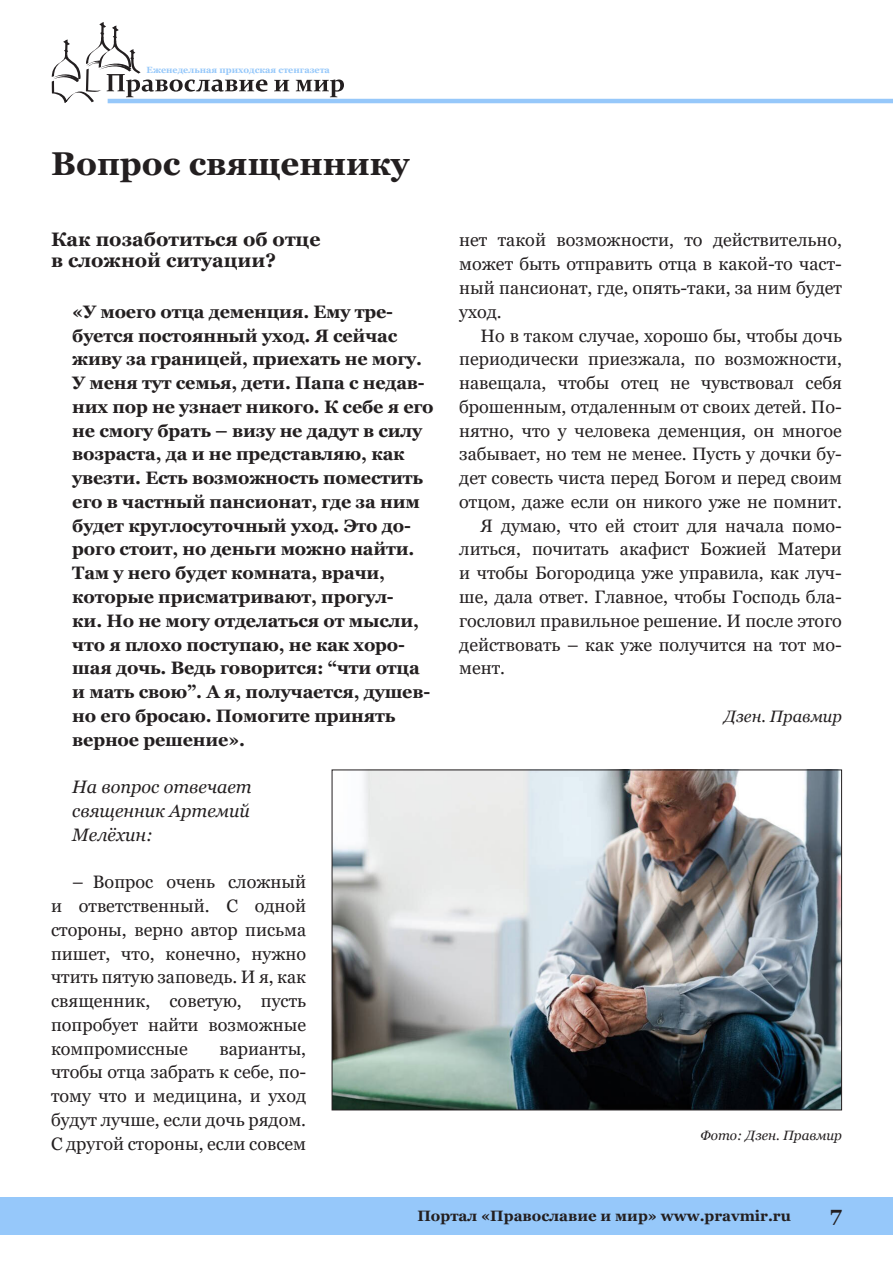
<style>
.page{position:relative;width:893px;height:1263px;background:#fff}
.page>*{position:absolute;margin:0;border:0;box-sizing:border-box;transform-origin:0 0}
.Zagolovok{font:700 33px "Georgia";color:#231f20}
.t1{font:700 21px "Georgia";color:#231f20}
.Podzagolovok{font:700 19.5px/21px "Georgia";color:#231f20}
.Text{font:18px/23.7px "Georgia";color:#231f20;text-align:justify}
.text_vopros{font:700 18px/23.7px "Georgia";letter-spacing:-.01em;color:#231f20}
.text_otvechaet{font:italic 18px/23.7px "Georgia";color:#231f20;text-align:justify}
.Bibliography{font:italic 16.5px "Georgia";color:#231f20}
.t2{font:700 15px "Georgia";color:#231f20}
.Podpis_pod_photo{font:italic 13.5px "Georgia";color:#231f20}
.t3{font:700 9px "Georgia";color:#96c8fa}
</style>
<div class="page">
<svg style="left:52px;top:22px;width:215px;height:81px"></svg>
<svg style="left:274px;top:80px;width:15px;height:11px"></svg>
<svg style="left:296px;top:79px;width:48px;height:18px"></svg>
<hr style="left:108px;top:99px;width:785px;height:4px;background:#96c8fa">
<div style="left:0;top:1197px;width:893px;height:37px;background:#96c8fa"></div>
<img style="left:334px;top:771px;width:506px;height:337px">
<p class="t3" style="left:147px;top:64px;width:185px">Еженедельная приходская стенгазета</p>
<p class="Zagolovok" style="left:51px;top:142px;width:360px">Вопрос священнику</p>
<p class="Podzagolovok" style="left:51px;top:229px;width:271px">Как позаботиться об отце в сложной ситуации?</p>
<p class="text_vopros" style="left:72px;top:300px;width:363px">«У моего отца деменция. Ему тре&shy;буется постоянный уход. Я сейчас живу за границей, приехать не могу.<br>У меня тут семья, дети. Папа с недав&shy;них пор не узнает никого. К себе я его не смогу брать – визу не дадут в силу возраста, да и не представляю, как увезти. Есть возможность поместить его в частный пансионат, где за ним будет круглосуточный уход. Это до&shy;рого стоит, но деньги можно найти.<br>Там у него будет комната, врачи, которые присматривают, прогул-<br>ки. Но не могу отделаться от мысли, что я плохо поступаю, не как хоро&shy;шая дочь. Ведь говорится: “чти отца и мать свою”. А я, получается, душев&shy;но его бросаю. Помогите принять верное решение».</p>
<p class="text_otvechaet" style="left:72px;top:775px;width:181px">На вопрос отвечает священник Артемий Мелёхин:</p>
<p class="Text" style="left:51px;top:870px;width:257px;text-indent:21px">– Вопрос очень сложный и ответственный. С одной стороны, верно автор письма пишет, что, конечно, нужно чтить пятую заповедь. И я, как священник, советую, пусть попробует найти возможные компромиссные</p>
<p class="Text" style="left:51px;top:1037px;width:257px;text-indent:168px">варианты, чтобы отца забрать к себе, по&shy;тому что и медицина, и уход будут лучше, если дочь рядом.<br>С другой стороны, если совсем</p>
<p class="Text" style="left:459px;top:229px;width:384px">нет такой возможности, то действительно, может быть отправить отца в какой-то част&shy;ный пансионат, где, опять-таки, за ним будет уход.</p>
<p class="Text" style="left:459px;top:324px;width:384px;text-indent:21px">Но в таком случае, хорошо бы, чтобы дочь периодически приезжала, по возможности, навещала, чтобы отец не чувствовал себя брошенным, отдаленным от своих детей. По&shy;нятно, что у человека деменция, он многое забывает, но тем не менее. Пусть у дочки бу&shy;дет совесть чиста перед Богом и перед своим отцом, даже если он никого уже не помнит.</p>
<p class="Text" style="left:459px;top:514px;width:384px;text-indent:21px">Я думаю, что ей стоит для начала помо&shy;литься, почитать акафист Божией Матери и чтобы Богородица уже управила, как луч&shy;ше, дала ответ. Главное, чтобы Господь бла&shy;гословил правильное решение. И после этого действовать – как уже получится на тот мо&shy;мент.</p>
<p class="Bibliography" style="left:724px;top:706px;width:119px">Дзен. Правмир</p>
<p class="Podpis_pod_photo" style="left:700px;top:1127px;width:143px">Фото: Дзен. Правмир</p>
<p class="t2" style="left:417px;top:1206px;width:375px">Портал «Православие и мир» www.pravmir.ru</p>
<p class="t1" style="left:830px;top:1200px;width:13px">7</p>
</div>
